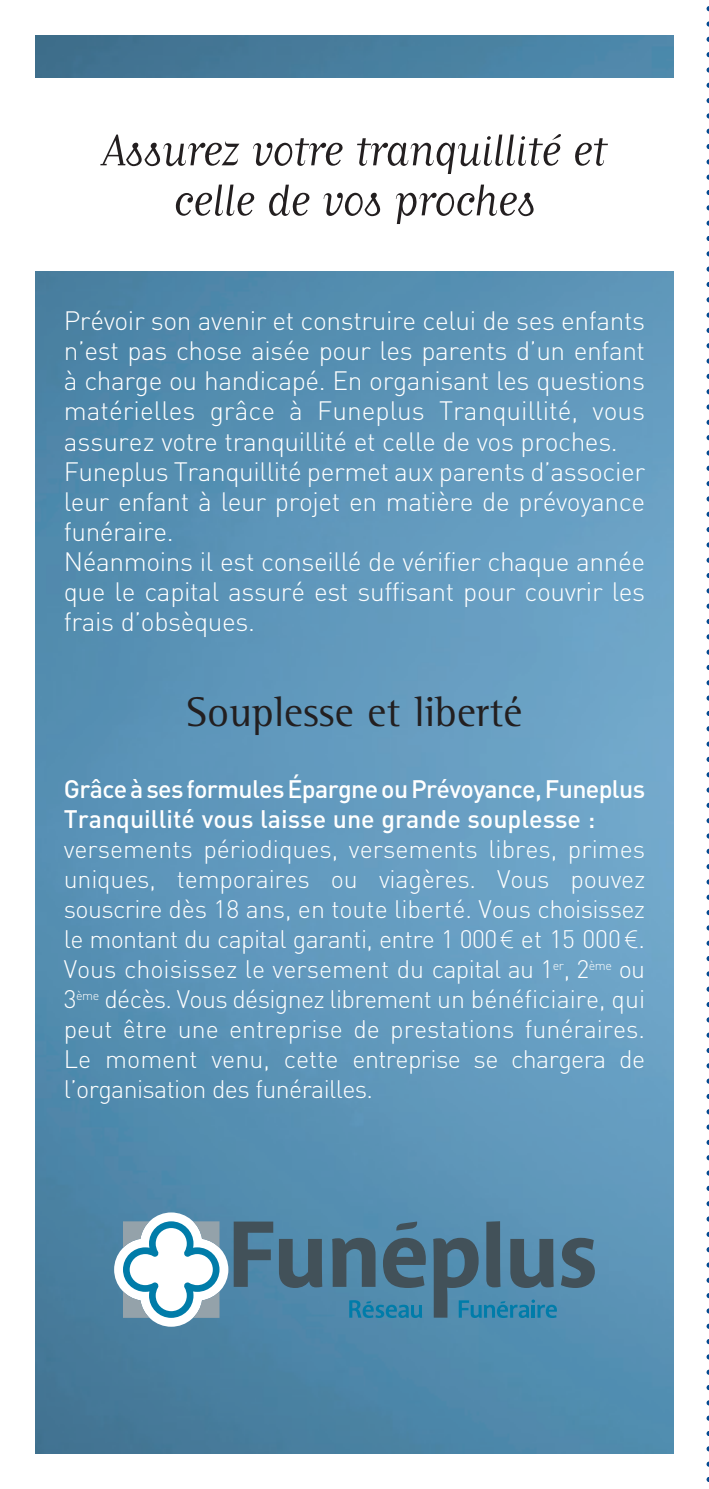
<style>
.page{position:relative;width:709px;height:1489px;background:#fff}
.page>*{position:absolute;margin:0;border:0;box-sizing:border-box;transform-origin:0 0}
.t1{font:62.5px "Matrix Script";letter-spacing:-.025em;color:#231f20}
.Texte{font:42.5px "Rotis Semi Serif Std";color:#231f20}
.Texte-2{font:300 26.25px/30px "DIN";letter-spacing:-.015em;color:#fff;text-align:justify}
.Texte-3{font:300 25px/30px "DIN";letter-spacing:-.025em;color:#fff;text-align:justify}
.Texte-4{font:500 25px/30px "DIN";letter-spacing:-.025em;color:#fff}
.s1{font-style:inherit}
.s2{font-family:"Museo 100";font-weight:400}
</style>
<div class="page">
<img style="left:35px;top:35px;width:638px;height:1418px">
<svg style="left:706px;top:6px;width:3px;height:1476px"></svg>
<div style="left:28px;top:79px;width:652px;height:192px;background:#fff"></div>
<svg style="left:114px;top:1212px;width:114px;height:114px"></svg>
<svg style="left:234px;top:1221px;width:39px;height:65px;background:#48697d"></svg>
<svg style="left:279px;top:1238px;width:43px;height:49px;background:#466373"></svg>
<svg style="left:332px;top:1237px;width:43px;height:49px;background:#476475"></svg>
<svg style="left:383px;top:1237px;width:43px;height:50px;background:#486779"></svg>
<svg style="left:396px;top:1221px;width:21px;height:9px"></svg>
<svg style="left:349px;top:1300px;width:73px;height:17px"></svg>
<svg style="left:433px;top:1221px;width:162px;height:96px;background:#4c7993"></svg>
<p class="t1" style="left:102px;top:125px;width:506px">Assurez votre tranquillité et</p>
<p class="t1" style="left:173px;top:175px;width:365px">celle de vos proches</p>
<p class="Texte-2" style="left:64px;top:306px;width:583px">Prévoir son avenir et construire celui de ses enfants n’est pas chose aisée pour les parents d’un enfant à charge ou handicapé. En organisant les questions matérielles grâce à Funeplus Tranquillité, vous assurez votre tranquillité et celle de vos proches.</p>
<p class="Texte-2" style="left:64px;top:456px;width:583px">Funeplus Tranquillité permet aux parents d’associer leur enfant à leur projet en matière de prévoyance funéraire.</p>
<p class="Texte-2" style="left:64px;top:546px;width:583px">Néanmoins il est conseillé de vérifier chaque année que le capital assuré est suffisant pour couvrir les frais d’obsèques.</p>
<p class="Texte" style="left:186px;top:686px;width:337px"><span class="s1">S</span>ouplesse et liberté</p>
<p class="Texte-4" style="left:64px;top:773px;width:583px">Grâce à ses formules Épargne ou Prévoyance, Funeplus<br>Tranquillité vous laisse une grande souplesse :</p>
<p class="Texte-3" style="left:64px;top:834px;width:583px">versements périodiques, versements libres, primes uniques, temporaires ou viagères. Vous pouvez souscrire dès 18 ans, en toute liberté. Vous choisissez le montant du capital garanti, entre 1 000<span class="s2">€</span> et 15 000<span class="s2">€</span>.<br>Vous choisissez le versement du capital au 1<sup>er</sup>, 2<sup>ème</sup> ou 3<sup>ème</sup> décès. Vous désignez librement un bénéficiaire, qui peut être une entreprise de prestations funéraires.<br>Le moment venu, cette entreprise se chargera de l’organisation des funérailles.</p>
</div>
